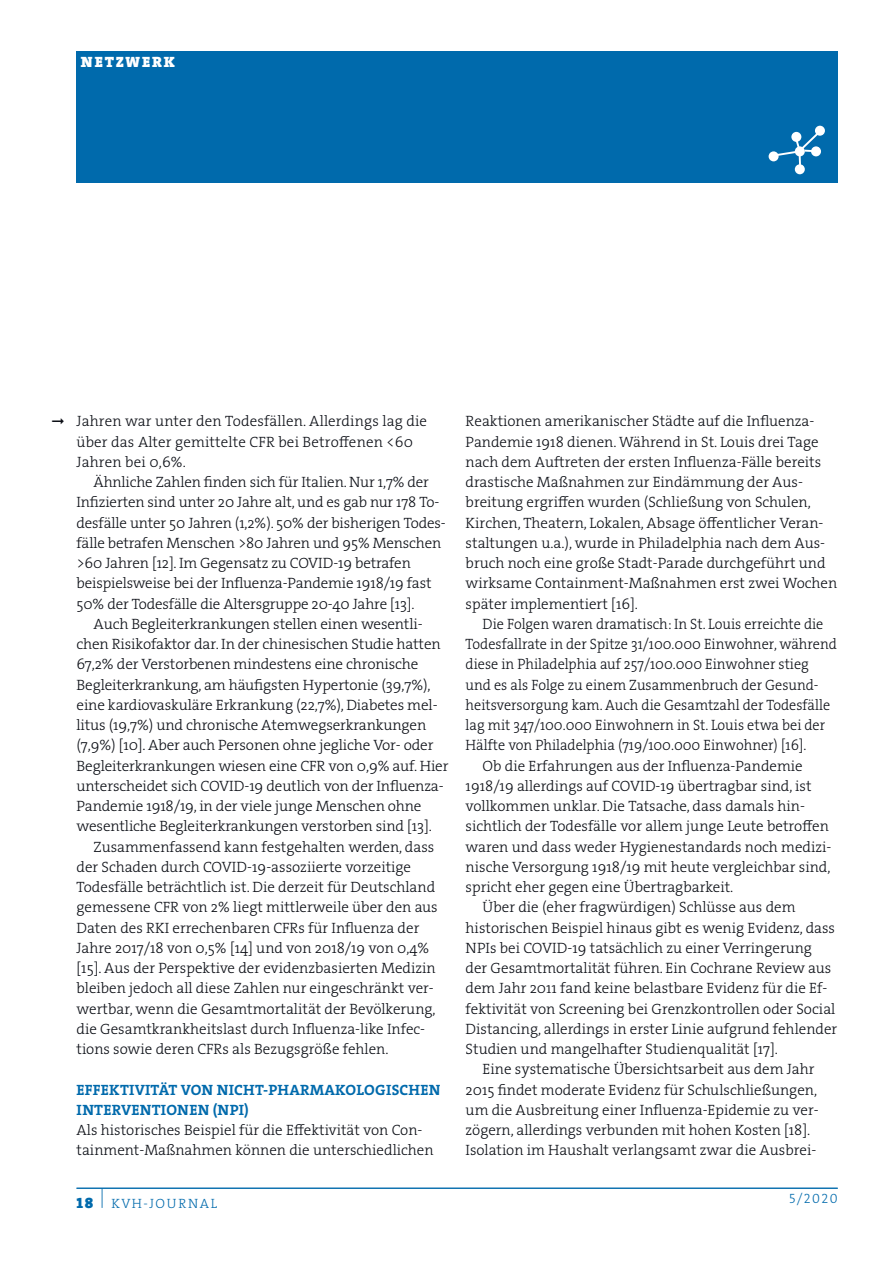
<style>
.page{position:relative;width:893px;height:1263px;background:#fff}
.page>*{position:absolute;margin:0;border:0;box-sizing:border-box;transform-origin:0 0}
.t1{font:15px/20.2px "The Serif HP3 Lig";color:#0b0e15}
.t2{font:15px "The Serif HP3 Lig";color:#0b0e15;scale:.95 1}
.t3{font:15px "The Serif HP7 Bld";letter-spacing:.015em;color:#006aac}
.t4{font:15px "The Serif HP9 Blk";letter-spacing:.125em;color:#fff}
.t5{font:13.5px "The Serif HP3 Lig";letter-spacing:.115em;color:#006aac}
.s1{font-family:"The Serif HP9 Blk";font-size:15px}
</style>
<div class="page">
<hr style="left:77px;top:1188px;width:761px;height:1px;background:#006aac">
<div style="left:77px;top:51px;width:761px;height:132px;background:#006aac"></div>
<svg style="left:815px;top:126px;width:10px;height:10px"></svg>
<div style="left:795px;top:164px;width:10px;height:10px;background:#fff;border-radius:50%"></div>
<div style="left:769px;top:151px;width:10px;height:10px;background:#fff;border-radius:50%"></div>
<svg style="left:773px;top:129px;width:50px;height:36px"></svg>
<p class="t4" style="left:81px;top:52px;width:95px">NETZWERK</p>
<p class="t1" style="left:77px;top:411px;width:352px">Jahren war unter den Todesfällen. Allerdings lag die über das Alter gemittelte CFR bei Betroffenen &lt;60<br>Jahren bei 0,6%.</p>
<p class="t1" style="left:94px;top:472px;width:337px">Ähnliche Zahlen finden sich für Italien. Nur 1,7% der</p>
<p class="t1" style="left:77px;top:492px;width:364px">Infizierten sind unter 20 Jahre alt, und es gab nur 178 To-</p>
<p class="t1" style="left:77px;top:512px;width:371px">desfälle unter 50 Jahren (1,2%). 50% der bisherigen Todes-</p>
<p class="t1" style="left:77px;top:533px;width:366px">fälle betrafen Menschen &gt;80 Jahren und 95% Menschen</p>
<p class="t1" style="left:77px;top:553px;width:336px">&gt;60 Jahren [12]. Im Gegensatz zu COVID-19 betrafen</p>
<p class="t1" style="left:77px;top:573px;width:357px">beispielsweise bei der Influenza-Pandemie 1918/19 fast</p>
<p class="t1" style="left:77px;top:593px;width:340px">50% der Todesfälle die Altersgruppe 20-40 Jahre [13].</p>
<p class="t1" style="left:94px;top:614px;width:331px">Auch Begleiterkrankungen stellen einen wesentli-</p>
<p class="t1" style="left:77px;top:634px;width:366px">chen Risikofaktor dar. In der chinesischen Studie hatten</p>
<p class="t1" style="left:77px;top:654px;width:343px">67,2% der Verstorbenen mindestens eine chronische</p>
<p class="t1" style="left:77px;top:674px;width:356px">Begleiterkrankung, am häufigsten Hypertonie (39,7%),</p>
<p class="t1" style="left:77px;top:695px;width:363px">eine kardiovaskuläre Erkrankung (22,7%), Diabetes mel-</p>
<p class="t1" style="left:77px;top:715px;width:351px">litus (19,7%) und chronische Atemwegserkrankungen</p>
<p class="t1" style="left:77px;top:735px;width:358px">(7,9%) [10]. Aber auch Personen ohne jegliche Vor- oder</p>
<p class="t1" style="left:77px;top:755px;width:373px">Begleiterkrankungen wiesen eine CFR von 0,9% auf. Hier</p>
<p class="t1" style="left:77px;top:776px;width:369px">unterscheidet sich COVID-19 deutlich von der Influenza-</p>
<p class="t1" style="left:77px;top:796px;width:347px">Pandemie 1918/19, in der viele junge Menschen ohne</p>
<p class="t1" style="left:77px;top:816px;width:357px">wesentliche Begleiterkrankungen verstorben sind [13].</p>
<p class="t1" style="left:94px;top:836px;width:342px">Zusammenfassend kann festgehalten werden, dass</p>
<p class="t1" style="left:77px;top:857px;width:336px">der Schaden durch COVID-19-assoziierte vorzeitige</p>
<p class="t1" style="left:77px;top:877px;width:360px">Todesfälle beträchtlich ist. Die derzeit für Deutschland</p>
<p class="t1" style="left:77px;top:897px;width:363px">gemessene CFR von 2% liegt mittlerweile über den aus</p>
<p class="t1" style="left:77px;top:917px;width:344px">Daten des RKI errechenbaren CFRs für Influenza der</p>
<p class="t1" style="left:77px;top:938px;width:354px">Jahre 2017/18 von 0,5% [14] und von 2018/19 von 0,4%</p>
<p class="t1" style="left:77px;top:958px;width:361px">[15]. Aus der Perspektive der evidenzbasierten Medizin</p>
<p class="t1" style="left:77px;top:978px;width:359px">bleiben jedoch all diese Zahlen nur eingeschränkt ver-</p>
<p class="t1" style="left:77px;top:998px;width:361px">wertbar, wenn die Gesamtmortalität der Bevölkerung,</p>
<p class="t1" style="left:77px;top:1019px;width:350px">die Gesamtkrankheitslast durch Influenza-like Infec-</p>
<p class="t1" style="left:77px;top:1039px;width:314px">tions sowie deren CFRs als Bezugsgröße fehlen.</p>
<p class="t3" style="left:77px;top:1079px;width:18px">EFFEKTIVIT</p>
<p class="t3" style="left:159px;top:1079px;width:80px">ÄT VON NICHT</p>
<p class="t3" style="left:263px;top:1079px;width:122px">-PHARMAKOLOGISCHE</p>
<p class="t3" style="left:429px;top:1079px;width:13px">N</p>
<p class="t3" style="left:77px;top:1100px;width:28px">INTERVE</p>
<p class="t3" style="left:140px;top:1100px;width:111px">NTIONEN (NPI)</p>
<p class="t1" style="left:77px;top:1120px;width:359px">Als historisches Beispiel für die Effektivität von Con&shy;tainment-Maßnahmen können die unterschiedlichen</p>
<p class="t1" style="left:466px;top:411px;width:373px">Reaktionen amerikanischer Städte auf die Influenza-Pandemie 1918 dienen. Während in St. Louis drei Tage nach dem Auftreten der ersten Influenza-Fälle bereits drastische Maßnahmen zur Eindämmung der Aus&shy;breitung ergriffen wurden (Schließung von Schulen, Kirchen, Theatern, Lokalen, Absage öffentlicher Veran&shy;staltungen u.a.), wurde in Philadelphia nach dem Aus&shy;bruch noch eine große Stadt-Parade durchgeführt und wirksame Containment-Maßnahmen erst zwei Wochen später implementiert [16].</p>
<p class="t2" style="left:483px;top:614px;width:360px">Die Folgen waren dramatisch: In St. Louis erreichte die</p>
<p class="t2" style="left:466px;top:634px;width:392px">Todesfallrate in der Spitze 31/100.000 Einwohner, während</p>
<p class="t2" style="left:466px;top:655px;width:363px">diese in Philadelphia auf 257/100.000 Einwohner stieg</p>
<p class="t2" style="left:466px;top:675px;width:373px">und es als Folge zu einem Zusammenbruch der Gesund-</p>
<p class="t2" style="left:466px;top:695px;width:385px">heitsversorgung kam. Auch die Gesamtzahl der Todesfälle</p>
<p class="t2" style="left:466px;top:715px;width:380px">lag mit 347/100.000 Einwohnern in St. Louis etwa bei der</p>
<p class="t2" style="left:466px;top:736px;width:360px">Hälfte von Philadelphia (719/100.000 Einwohner) [16].</p>
<p class="t1" style="left:483px;top:755px;width:322px">Ob die Erfahrungen aus der Influenza-Pandemie</p>
<p class="t1" style="left:466px;top:776px;width:347px">1918/19 allerdings auf COVID-19 übertragbar sind, ist</p>
<p class="t1" style="left:466px;top:796px;width:341px">vollkommen unklar. Die Tatsache, dass damals hin-</p>
<p class="t1" style="left:466px;top:816px;width:365px">sichtlich der Todesfälle vor allem junge Leute betroffen</p>
<p class="t1" style="left:466px;top:836px;width:367px">waren und dass weder Hygienestandards noch medizi-</p>
<p class="t1" style="left:466px;top:857px;width:366px">nische Versorgung 1918/19 mit heute vergleichbar sind,</p>
<p class="t1" style="left:466px;top:877px;width:269px">spricht eher gegen eine Übertragbarkeit.</p>
<p class="t1" style="left:483px;top:897px;width:314px">Über die (eher fragwürdigen) Schlüsse aus dem</p>
<p class="t1" style="left:466px;top:917px;width:371px">historischen Beispiel hinaus gibt es wenig Evidenz, dass</p>
<p class="t1" style="left:466px;top:938px;width:348px">NPIs bei COVID-19 tatsächlich zu einer Verringerung</p>
<p class="t1" style="left:466px;top:958px;width:367px">der Gesamtmortalität führen. Ein Cochrane Review aus</p>
<p class="t1" style="left:466px;top:978px;width:363px">dem Jahr 2011 fand keine belastbare Evidenz für die Ef-</p>
<p class="t1" style="left:466px;top:998px;width:371px">fektivität von Screening bei Grenzkontrollen oder Social</p>
<p class="t1" style="left:466px;top:1019px;width:373px">Distancing, allerdings in erster Linie aufgrund fehlender</p>
<p class="t1" style="left:466px;top:1039px;width:314px">Studien und mangelhafter Studienqualität [17].</p>
<p class="t1" style="left:483px;top:1059px;width:333px">Eine systematische Übersichtsarbeit aus dem Jahr</p>
<p class="t1" style="left:466px;top:1079px;width:353px">2015 findet moderate Evidenz für Schulschließungen,</p>
<p class="t1" style="left:466px;top:1100px;width:354px">um die Ausbreitung einer Influenza-Epidemie zu ver-</p>
<p class="t1" style="left:466px;top:1120px;width:346px">zögern, allerdings verbunden mit hohen Kosten [18].</p>
<p class="t1" style="left:466px;top:1140px;width:352px">Isolation im Haushalt verlangsamt zwar die Ausbrei-</p>
<p class="t5" style="left:77px;top:1194px;width:142px"><span class="s1">18</span> <sup>|</sup> KVH-JournaL</p>
<p class="t5" style="left:789px;top:1190px;width:50px">5/2020</p>
</div>
